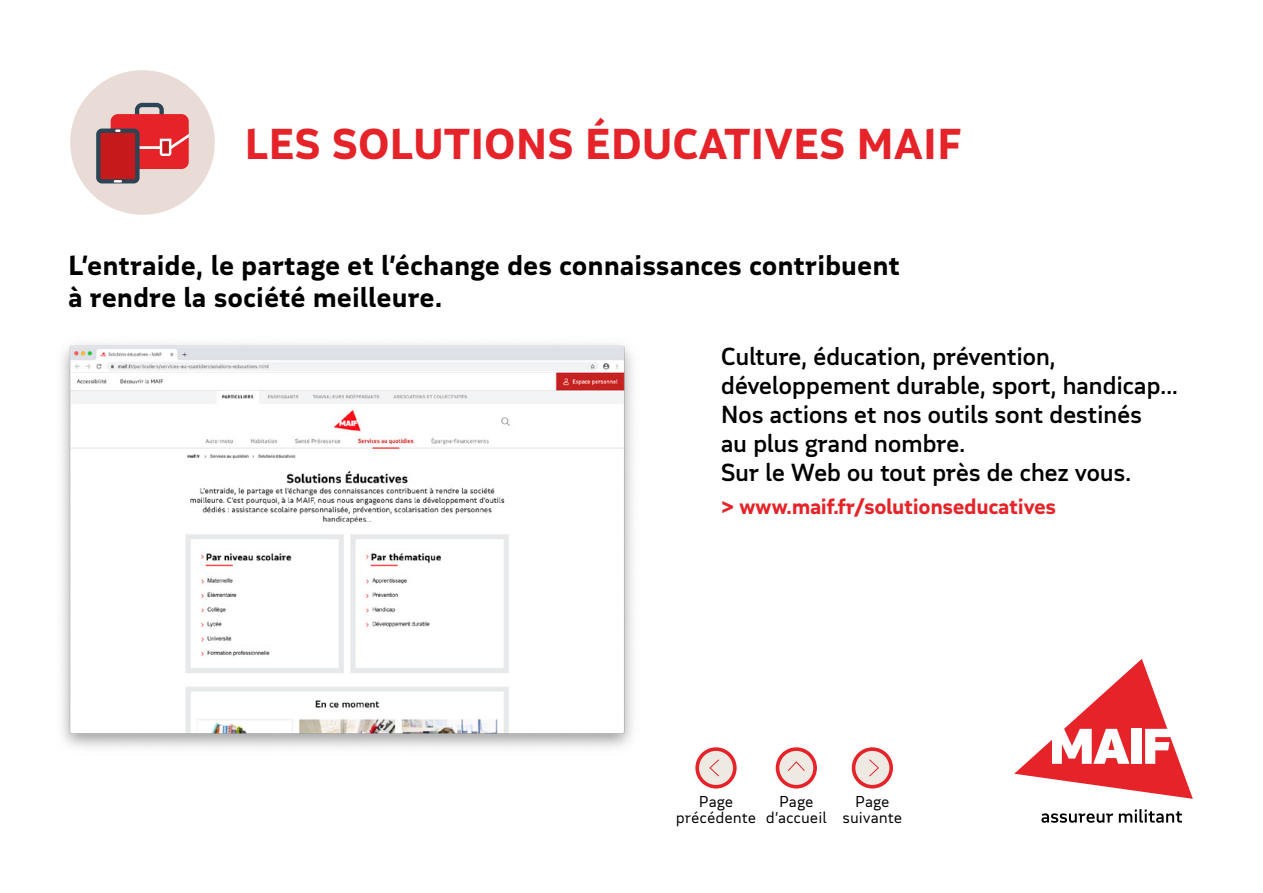
<style>
.page{position:relative;width:1263px;height:893px;background:#fff}
.page>*{position:absolute;margin:0;border:0;box-sizing:border-box;transform-origin:0 0}
.t1{font:700 42px "MAIF";color:#e52329}
.t2{font:700 27px/32.4px "MAIF";color:#000}
.t3{font:500 24px/28.8px "MAIF";letter-spacing:-.02em;color:#000}
.t4{font:700 21px "MAIF";letter-spacing:-.02em;color:#e52329}
.t5{font:15px/16.5px "MAIF";color:#000;text-align:center}
</style>
<div class="page">
<svg style="left:1014px;top:659px;width:179px;height:140px"></svg>
<svg style="left:1041px;top:813px;width:72px;height:10px"></svg>
<svg style="left:1119px;top:809px;width:63px;height:14px"></svg>
<div style="left:70px;top:70px;width:145px;height:145px;background:#e9dbd6;border-radius:50%"></div>
<svg style="left:96px;top:103px;width:93px;height:80px"></svg>
<div style="left:853px;top:749px;width:38px;height:38px;background:#eee9e2;border-radius:50%"></div>
<div style="left:852px;top:747px;width:41px;height:41px;border:4px solid #e52329;border-radius:50%"></div>
<svg style="left:869px;top:759px;width:10px;height:17px"></svg>
<div style="left:777px;top:749px;width:38px;height:38px;background:#eee9e2;border-radius:50%"></div>
<div style="left:776px;top:747px;width:41px;height:41px;border:4px solid #e52329;border-radius:50%"></div>
<svg style="left:788px;top:761px;width:17px;height:10px"></svg>
<div style="left:697px;top:749px;width:38px;height:38px;background:#eee9e2;border-radius:50%"></div>
<div style="left:695px;top:747px;width:42px;height:41px;border:4px solid #e52329;border-radius:50%"></div>
<svg style="left:709px;top:759px;width:10px;height:17px"></svg>
<img style="left:62px;top:344px;width:571px;height:404px">
<h1 class="t1" style="left:244px;top:117px;width:719px">LES SOLUTIONS ÉDUCATIVES MAIF</h1>
<p class="t2" style="left:68px;top:248px;width:834px">L’entraide, le partage et l’échange des connaissances contribuent à rendre la société meilleure.</p>
<p class="t3" style="left:721px;top:342px;width:459px">Culture, éducation, prévention, développement durable, sport, handicap...<br>Nos actions et nos outils sont destinés<br>au plus grand nombre.<br>Sur le Web ou tout près de chez vous.</p>
<p class="t4" style="left:721px;top:493px;width:337px">&gt; www.maif.fr/solutionseducatives</p>
<p class="t5" style="left:676px;top:793px;width:82px">Page précédente</p>
<p class="t5" style="left:766px;top:793px;width:62px">Page d’accueil</p>
<p class="t5" style="left:842px;top:793px;width:61px">Page suivante</p>
</div>
